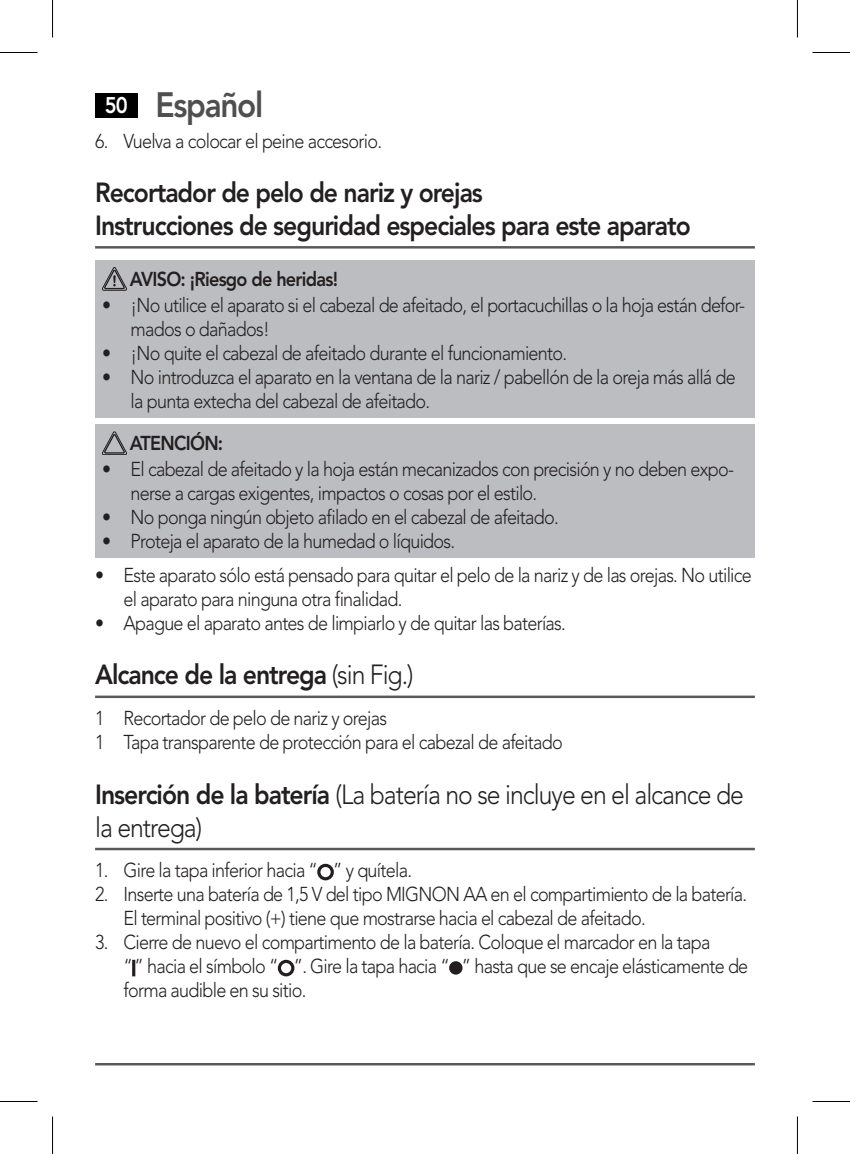
<style>
.page{position:relative;width:850px;height:1154px;background:#fff}
.page>*{position:absolute;margin:0;border:0;box-sizing:border-box;transform-origin:0 0}
.t1{font:800 35px "Avenir LT Pro";letter-spacing:-.04em;color:#504f4f;scale:.9 1}
.t2{font:800 27.5px/33px "Avenir LT Pro";letter-spacing:-.04em;color:#231f20;scale:.9 1}
.t3{font:300 27.5px/33px "Avenir LT Pro";letter-spacing:-.04em;color:#231f20;scale:.9 1}
.t4{font:300 20px/24px "Avenir LT Pro";letter-spacing:-.04em;color:#231f20;scale:.9 1}
.t5{font:800 20px "Avenir LT Pro";letter-spacing:-.04em;color:#231f20;scale:.9 1}
.s1{font-size:22.5px;color:#fff}
.s2{font-weight:300}
.s3{font-weight:800}
</style>
<div class="page">
<div style="left:95px;top:93px;width:43px;height:24px;background:#000"></div>
<hr style="left:95px;top:246px;width:659px;height:3px;background:#57585a">
<hr style="left:95px;top:695px;width:659px;height:3px;background:#57585a">
<hr style="left:95px;top:848px;width:659px;height:2px;background:#57585a">
<hr style="left:95px;top:1063px;width:659px;height:2px;background:#57585a">
<div style="left:95px;top:260px;width:659px;height:157px;background:#bcbdc0"></div>
<svg style="left:102px;top:267px;width:25px;height:23px"></svg>
<div style="left:95px;top:425px;width:659px;height:133px;background:#bcbdc0"></div>
<svg style="left:102px;top:432px;width:25px;height:23px"></svg>
<div style="left:317px;top:864px;width:17px;height:16px;border:3px solid #231f20;border-radius:50%"></div>
<hr style="left:132px;top:960px;width:3px;height:16px;background:#231f20">
<div style="left:278px;top:960px;width:16px;height:16px;border:3px solid #231f20;border-radius:50%"></div>
<div style="left:449px;top:961px;width:13px;height:13px;background:#231f20;border-radius:50%"></div>
<hr style="left:0;top:52px;width:38px;height:1px;background:#000">
<hr style="left:812px;top:52px;width:37px;height:1px;background:#000">
<hr style="left:0;top:1101px;width:38px;height:1px;background:#000">
<hr style="left:812px;top:1101px;width:37px;height:1px;background:#000">
<hr style="left:52px;top:0;width:1px;height:38px;background:#000">
<hr style="left:52px;top:1116px;width:1px;height:38px;background:#000">
<hr style="left:796px;top:0;width:1px;height:38px;background:#000">
<hr style="left:796px;top:1116px;width:1px;height:38px;background:#000">
<h1 class="t1" style="left:105px;top:84px;width:178px"><span class="s1">50</span> Español</h1>
<p class="t4" style="left:95px;top:129px;width:320px">6. Vuelva a colocar el peine accesorio.</p>
<h2 class="t2" style="left:95px;top:176px;width:663px">Recortador de pelo de nariz y orejas<br>Instrucciones de seguridad especiales para este aparato</h2>
<p class="t5" style="left:130px;top:267px;width:232px">AVISO: ¡Riesgo de heridas!</p>
<p class="t4" style="left:130px;top:293px;width:684px;text-indent:-28px">• ¡No utilice el aparato si el cabezal de afeitado, el portacuchillas o la hoja están defor&shy;mados o dañados!</p>
<p class="t4" style="left:102px;top:341px;width:518px">• ¡No quite el cabezal de afeitado durante el funcionamiento.</p>
<p class="t4" style="left:130px;top:365px;width:673px;text-indent:-28px">• No introduzca el aparato en la ventana de la nariz / pabellón de la oreja más allá de la punta extecha del cabezal de afeitado.</p>
<p class="t5" style="left:130px;top:431px;width:105px">ATENCIÓN:</p>
<p class="t4" style="left:130px;top:457px;width:671px;text-indent:-28px">• El cabezal de afeitado y la hoja están mecanizados con precisión y no deben expo&shy;nerse a cargas exigentes, impactos o cosas por el estilo.</p>
<p class="t4" style="left:102px;top:505px;width:508px">• No ponga ningún objeto afilado en el cabezal de afeitado.</p>
<p class="t4" style="left:102px;top:529px;width:393px">• Proteja el aparato de la humedad o líquidos.</p>
<p class="t4" style="left:123px;top:563px;width:699px;text-indent:-28px">• Este aparato sólo está pensado para quitar el pelo de la nariz y de las orejas. No utilice el aparato para ninguna otra finalidad.</p>
<p class="t4" style="left:95px;top:611px;width:524px">• Apague el aparato antes de limpiarlo y de quitar las baterías.</p>
<h2 class="t2" style="left:95px;top:659px;width:355px">Alcance de la entrega <span class="s2">(sin Fig.)</span></h2>
<p class="t4" style="left:95px;top:706px;width:521px">1 Recortador de pelo de nariz y orejas<br>1 Tapa transparente de protección para el cabezal de afeitado</p>
<h2 class="t3" style="left:95px;top:778px;width:722px"><span class="s3">Inserción de la batería</span> (La batería no se incluye en el alcance de la entrega)</h2>
<p class="t4" style="left:95px;top:858px;width:353px">1. Gire la tapa inferior hacia “ ” y quítela.</p>
<p class="t4" style="left:123px;top:882px;width:694px;text-indent:-28px">2. Inserte una batería de 1,5 V del tipo MIGNON AA en el compartimiento de la batería.<br>El terminal positivo (+) tiene que mostrarse hacia el cabezal de afeitado.</p>
<p class="t4" style="left:123px;top:930px;width:695px;text-indent:-28px">3. Cierre de nuevo el compartimento de la batería. Coloque el marcador en la tapa<br>“” hacia el símbolo “ ”. Gire la tapa hacia “ ” hasta que se encaje elásticamente de forma audible en su sitio.</p>
</div>
